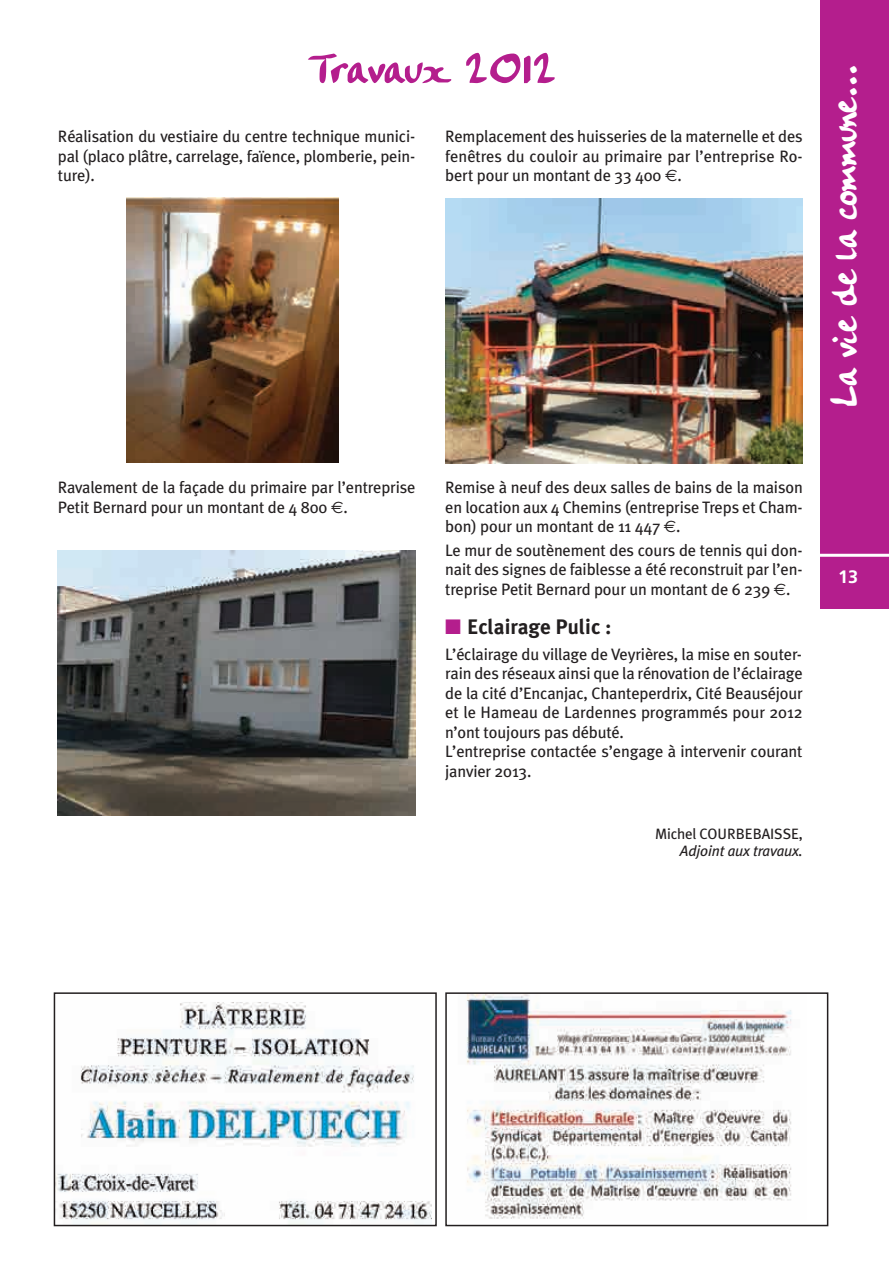
<style>
.page{position:relative;width:889px;height:1268px;background:#fff}
.page>*{position:absolute;margin:0;border:0;box-sizing:border-box;transform-origin:0 0}
.t1{font:52.5px "City Art Script SSK";color:#b41e8d}
.t2{font:45px "City Art Script SSK";letter-spacing:-.01em;color:#fff}
.t3{font:700 21px "Meta Plus";color:#231f20}
.t4{font:700 18px "Frutiger";color:#fff}
.t5{font:16.5px/19.5px "Meta Plus";letter-spacing:-.01em;color:#231f20;text-align:justify}
.t6{font:15px "Meta Plus";letter-spacing:-.01em;color:#231f20}
.t7{font:italic 15px "Meta Plus";letter-spacing:-.01em;color:#231f20}
.s1{font-family:"Euro Sans"}
.s2{color:#b41e8d}
</style>
<div class="page">
<div style="left:819px;top:0;width:69px;height:609px;background:#b41e8d"></div>
<hr style="left:816px;top:554px;width:72px;height:3px;background:#fff">
<img style="left:127px;top:197px;width:211px;height:266px">
<img style="left:58px;top:550px;width:357px;height:265px">
<img style="left:445px;top:198px;width:357px;height:266px">
<img style="left:57px;top:1002px;width:374px;height:218px">
<div style="left:54px;top:992px;width:382px;height:234px;border:2px solid #231f20"></div>
<img style="left:466px;top:995px;width:326px;height:224px">
<div style="left:445px;top:992px;width:383px;height:234px;border:2px solid #231f20"></div>
<h1 class="t1" style="left:305px;top:34px;width:252px">Travaux 2012</h1>
<p class="t5" style="left:58px;top:127px;width:359px">Réalisation du vestiaire du centre technique munici&shy;pal (placo plâtre, carrelage, faïence, plomberie, pein&shy;ture).</p>
<p class="t5" style="left:445px;top:127px;width:359px">Remplacement des huisseries de la maternelle et des fenêtres du couloir au primaire par l’entreprise Ro&shy;bert pour un montant de 33 400 <span class="s1">€</span>.</p>
<h2 class="t2" style="left:814px;top:408px;width:345px;rotate:-90deg">La vie de la commune...</h2>
<p class="t5" style="left:58px;top:478px;width:359px">Ravalement de la façade du primaire par l’entreprise<br>Petit Bernard pour un montant de 4 800 <span class="s1">€</span>.</p>
<p class="t5" style="left:445px;top:478px;width:359px">Remise à neuf des deux salles de bains de la maison en location aux 4 Chemins (entreprise Treps et Cham&shy;bon) pour un montant de 11 447 <span class="s1">€</span>.</p>
<p class="t5" style="left:445px;top:540px;width:359px">Le mur de soutènement des cours de tennis qui don&shy;nait des signes de faiblesse a été reconstruit par l’en&shy;treprise Petit Bernard pour un montant de 6 239 <span class="s1">€</span>.</p>
<p class="t3" style="left:445px;top:614px;width:167px"><span class="s2">■</span> Eclairage Pulic :</p>
<p class="t5" style="left:445px;top:644px;width:359px;text-align:left">L’éclairage du village de Veyrières, la mise en souter&shy;rain des réseaux ainsi que la rénovation de l’éclairage de la cité d’Encanjac, Chanteperdrix, Cité Beauséjour et le Hameau de Lardennes programmés pour 2012 n’ont toujours pas débuté.<br>L’entreprise contactée s’engage à intervenir courant janvier 2013.</p>
<p class="t6" style="left:654px;top:825px;width:149px">Michel COURBEBAISSE,</p>
<p class="t7" style="left:679px;top:842px;width:124px">Adjoint aux travaux.</p>
<p class="t4" style="left:837px;top:569px;width:21px">13</p>
</div>
